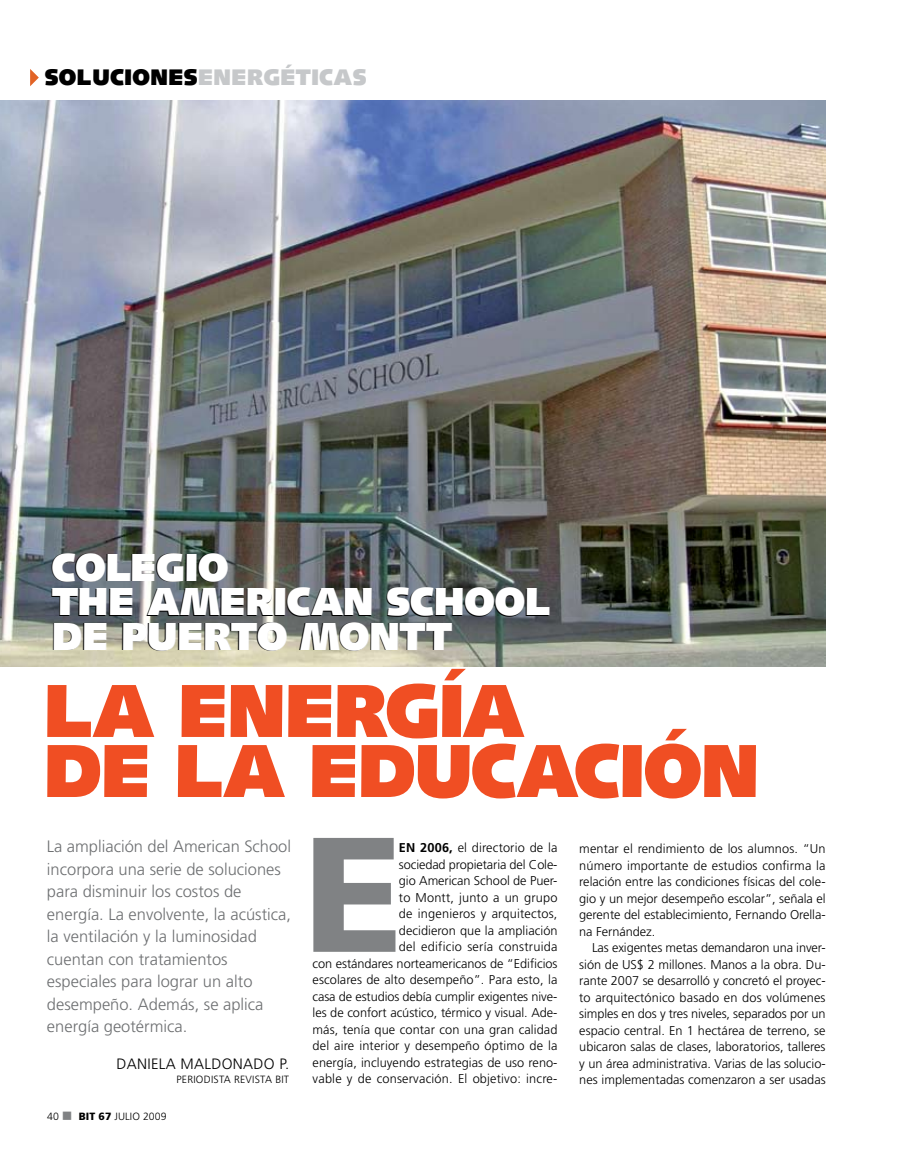
<style>
.page{position:relative;width:915px;height:1170px;background:#fff}
.page>*{position:absolute;margin:0;border:0;box-sizing:border-box;transform-origin:0 0}
.t1{font:900 163.05px "Frutiger";color:#808284}
.t2{font:900 75px/60px "Syntax";letter-spacing:-.015em;color:#f04e23}
.t3{font:900 39px/34.5px "Syntax";color:#fff}
.t4{font:900 22.5px "Syntax";letter-spacing:.02em;color:#c6c8ca}
.t5{font:300 16.5px/22.5px "Frutiger";color:#6d6f71}
.t6{font:300 15px "Frutiger";letter-spacing:.02em;color:#000}
.t7{font:300 12.75px/16.5px "Frutiger";color:#000;text-align:justify}
.t8{font:300 10.5px "Frutiger";letter-spacing:.02em;color:#000}
.s1{color:#000}
.s2{font-weight:700}
.s3{color:#808284}
.s4{font-weight:900}
</style>
<div class="page">
<img style="left:0;top:100px;width:824px;height:566px">
<svg style="left:30px;top:69px;width:9px;height:17px"></svg>
<h3 class="t4" style="left:45px;top:64px;width:323px"><span class="s1">SOLUCIONES</span>ENERGÉTICAS</h3>
<h3 class="t3" style="left:52px;top:550px;width:500px">COLEGIO<br>THE AMERICAN SCHOOL<br>DE PUERTO MONTT</h3>
<h2 class="t2" style="left:44px;top:681px;width:716px">LA ENERGÍA<br>DE LA EDUCACIÓN</h2>
<h1 class="t1" style="left:303px;top:796px;width:101px">E</h1>
<p class="t7" style="left:579px;top:840px;width:248px">mentar el rendimiento de los alumnos. “U n número importante de estudios confirma la relación entre las condiciones físicas del cole&shy;gio y un mejor desempeño escolar”, señala el gerente del establecimiento, Fernando Orella&shy;na Fernández.</p>
<p class="t5" style="left:47px;top:835px;width:245px">La ampliación del American School incorpora una serie de soluciones para disminuir los costos de energía. La envolvente, la acústica, la ventilación y la luminosidad cuentan con tratamientos especiales para lograr un alto desempeño. Además, se aplica energía geotérmica.</p>
<p class="t7" style="left:312px;top:839px;width:246px;text-align:right"><span class="s2">En 2006,</span> el directorio de la<br>sociedad propietaria del Cole-<br>gio American School de Puer-<br>to Montt, junto a un grupo<br>de ingenieros y arquitectos,<br>decidieron que la ampliación<br>del edificio sería construida<br>con estándares norteamericanos de “Edificios escolares de alto desempeño”. Para esto, la casa de estudios debía cumplir exigentes nive&shy;les de confort acústico, térmico y visual. Ade&shy;más, tenía que contar con una gran calidad del aire interior y desempeño óptimo de la energía, incluyendo estrategias de uso reno&shy;vable y de conservación. El objetivo: incre-</p>
<p class="t7" style="left:579px;top:939px;width:248px;text-indent:13px">Las exigentes metas demandaron una inver&shy;sión de US$ 2 millones. Manos a la obra. Du&shy;rante 2007 se desarrolló y concretó el proyec&shy;to arquitectónico basado en dos volúmenes simples en dos y tres niveles, separados por un espacio central. En 1 hectárea de terreno, se ubicaron salas de clases, laboratorios, talleres y un área administrativa. Varias de las solucio&shy;nes implementadas comenzaron a ser usadas</p>
<p class="t6" style="left:116px;top:1055px;width:174px">Daniela Maldonado P.</p>
<p class="t8" style="left:176px;top:1073px;width:114px">Periodista Revista BiT</p>
<p class="t8" style="left:47px;top:1110px;width:121px">40 <span class="s3">■</span> <span class="s4">BIT 67</span> julio 2009</p>
</div>
